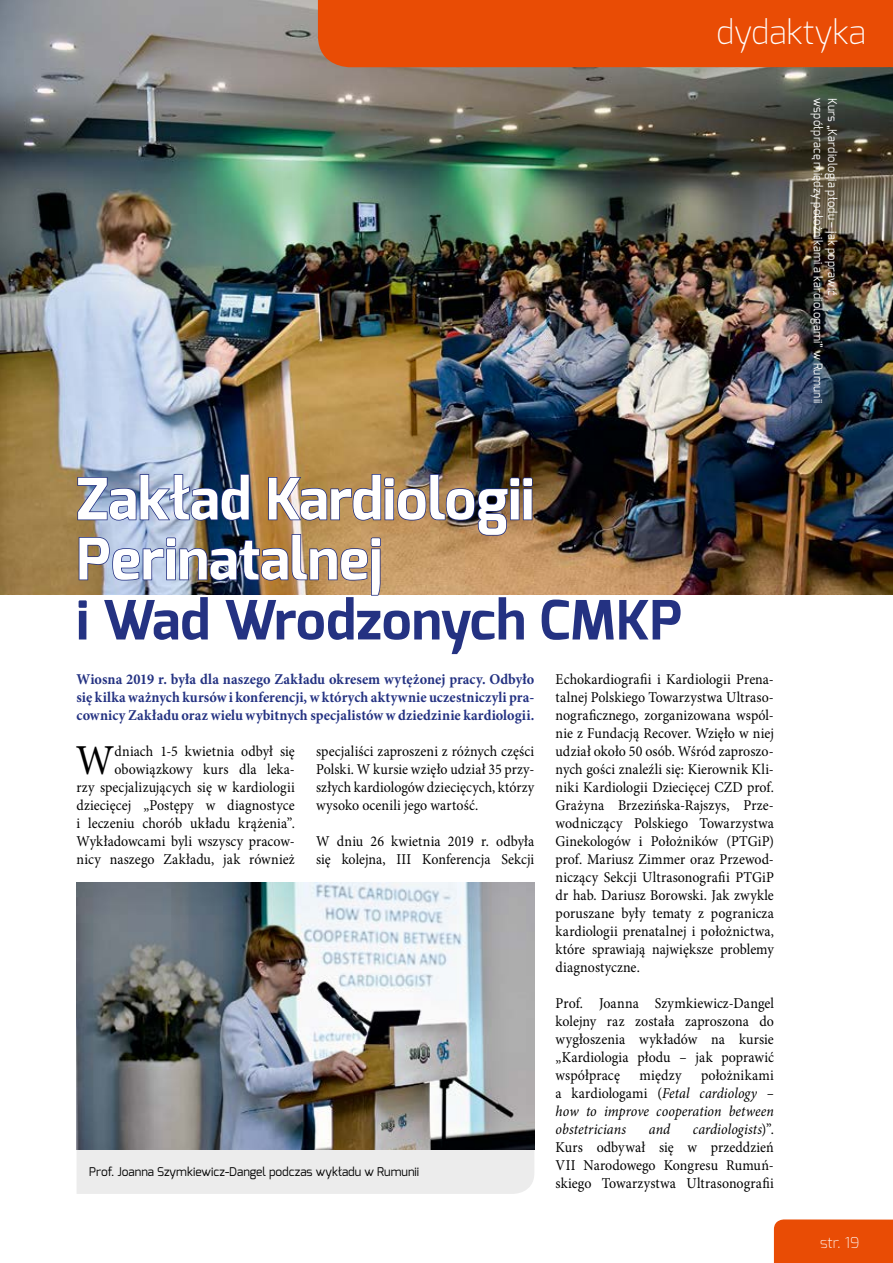
<style>
.page{position:relative;width:893px;height:1263px;background:#fff}
.page>*{position:absolute;margin:0;border:0;box-sizing:border-box;transform-origin:0 0}
.t1{font:700 57px/60px "Exo";color:#fff}
.t2{font:700 54px "Exo";color:#243282}
.t3{font:42.75px "Minion Pro";color:#000;scale:.93 1}
.t4{font:200 33px "Exo";color:#fff}
.t5{font:15px/18px "Minion Pro";letter-spacing:.005em;color:#000;text-align:justify;scale:.93 1}
.t6{font:700 15px/18px "Minion Pro";letter-spacing:.005em;color:#243282;text-align:justify;scale:.95 1}
.t7{font:italic 15px/18px "Minion Pro";letter-spacing:.005em;color:#000;text-align:justify;scale:.93 1}
.t8{font:200 15px "Exo";color:#fff}
.t9{font:12px "Exo";letter-spacing:.02em;color:#fff;scale:.93 1}
.t10{font:12px "Exo";color:#000}
.s1{font-style:normal}
.s2{font-style:italic}
</style>
<div class="page">
<div style="left:774px;top:1219px;width:119px;height:44px;background:#e94c05"></div>
<img style="left:0;top:0;width:893px;height:594px">
<div style="left:318px;top:0;width:575px;height:67px;background:#e94c05"></div>
<img style="left:77px;top:473px;width:456px;height:123px">
<div style="left:77px;top:1150px;width:457px;height:44px;background:#ececec"></div>
<img style="left:77px;top:882px;width:457px;height:268px">
<h3 class="t4" style="left:716px;top:11px;width:151px">dydaktyka</h3>
<h1 class="t1" style="left:77px;top:469px;width:459px">Zakład Kardiologii<br>Perinatalnej</h1>
<h2 class="t2" style="left:77px;top:585px;width:607px">i Wad Wrodzonych CMKP</h2>
<p class="t6" style="left:77px;top:670px;width:483px">Wiosna 2019 r. była dla naszego Zakładu okresem wytężonej pracy. Odbyło się kilka ważnych kursów i konferencji, w których aktywnie uczestniczyli pra&shy;cownicy Zakładu oraz wielu wybitnych specjalistów w dziedzinie kardiologii.</p>
<p class="t5" style="left:556px;top:670px;width:236px">Echokardiografii i Kardiologii Prena&shy;talnej Polskiego Towarzystwa Ultraso&shy;nograficznego, zorganizowana wspól&shy;nie z Fundacją Recover. Wzięło w niej udział około 50 osób. Wśród zaproszo&shy;nych gości znaleźli się: Kierownik Kli&shy;niki Kardiologii Dziecięcej CZD prof.<br>Grażyna Brzezińska-Rajszys, Prze&shy;wodniczący Polskiego Towarzystwa Ginekologów i Położników (PTGiP) prof. Mariusz Zimmer oraz Przewod&shy;niczący Sekcji Ultrasonografii PTGiP dr hab. Dariusz Borowski. Jak zwykle poruszane były tematy z pogranicza kardiologii prenatalnej i położnictwa, które sprawiają największe problemy diagnostyczne.</p>
<p class="t5" style="left:556px;top:994px;width:236px">Prof. Joanna Szymkiewicz-Dangel kolejny raz została zaproszona do wygłoszenia wykładów na kursie „Kardiologia płodu – jak poprawić współpracę</p>
<p class="t5" style="left:77px;top:742px;width:236px;text-align:right">dniach 1-5 kwietnia odbył się obowiązkowy kurs dla leka-<br>rzy specjalizujących się w kardiologii dziecięcej „Postępy w diagnostyce i leczeniu chorób układu krążenia”.<br>Wykładowcami byli wszyscy pracow&shy;nicy naszego Zakładu, jak również</p>
<p class="t5" style="left:316px;top:742px;width:236px">specjaliści zaproszeni z różnych części Polski. W kursie wzięło udział 35 przy&shy;szłych kardiologów dziecięcych, którzy wysoko ocenili jego wartość.</p>
<h3 class="t3" style="left:76px;top:732px;width:43px">W</h3>
<p class="t5" style="left:316px;top:832px;width:236px">W dniu 26 kwietnia 2019 r. odbyła się kolejna, III Konferencja Sekcji</p>
<p class="t7" style="left:556px;top:1066px;width:236px;text-indent:145px"><span class="s1">położnikami a kardiologami (</span>Fetal cardiology – how to improve cooperation between obstetricians</p>
<p class="t5" style="left:640px;top:1066px;width:46px">między</p>
<p class="t5" style="left:556px;top:1120px;width:236px;text-indent:137px"><span class="s2">cardiologists</span>)”.<br>Kurs odbywał się w przeddzień VII Narodowego Kongresu Rumuń&shy;skiego Towarzystwa Ultrasonografii</p>
<p class="t7" style="left:649px;top:1120px;width:25px">and</p>
<p class="t10" style="left:89px;top:1164px;width:331px">Prof. Joanna Szymkiewicz-Dangel podczas wykładu w Rumunii</p>
<p class="t9" style="left:826px;top:98px;width:330px;rotate:90deg">współpracę między położnikami a kardiologami” w Rumunii</p>
<p class="t9" style="left:840px;top:98px;width:214px;rotate:90deg">Kurs „Kardiologia płodu – jak poprawić</p>
<p class="t8" style="left:820px;top:1232px;width:41px">str. 19</p>
</div>
